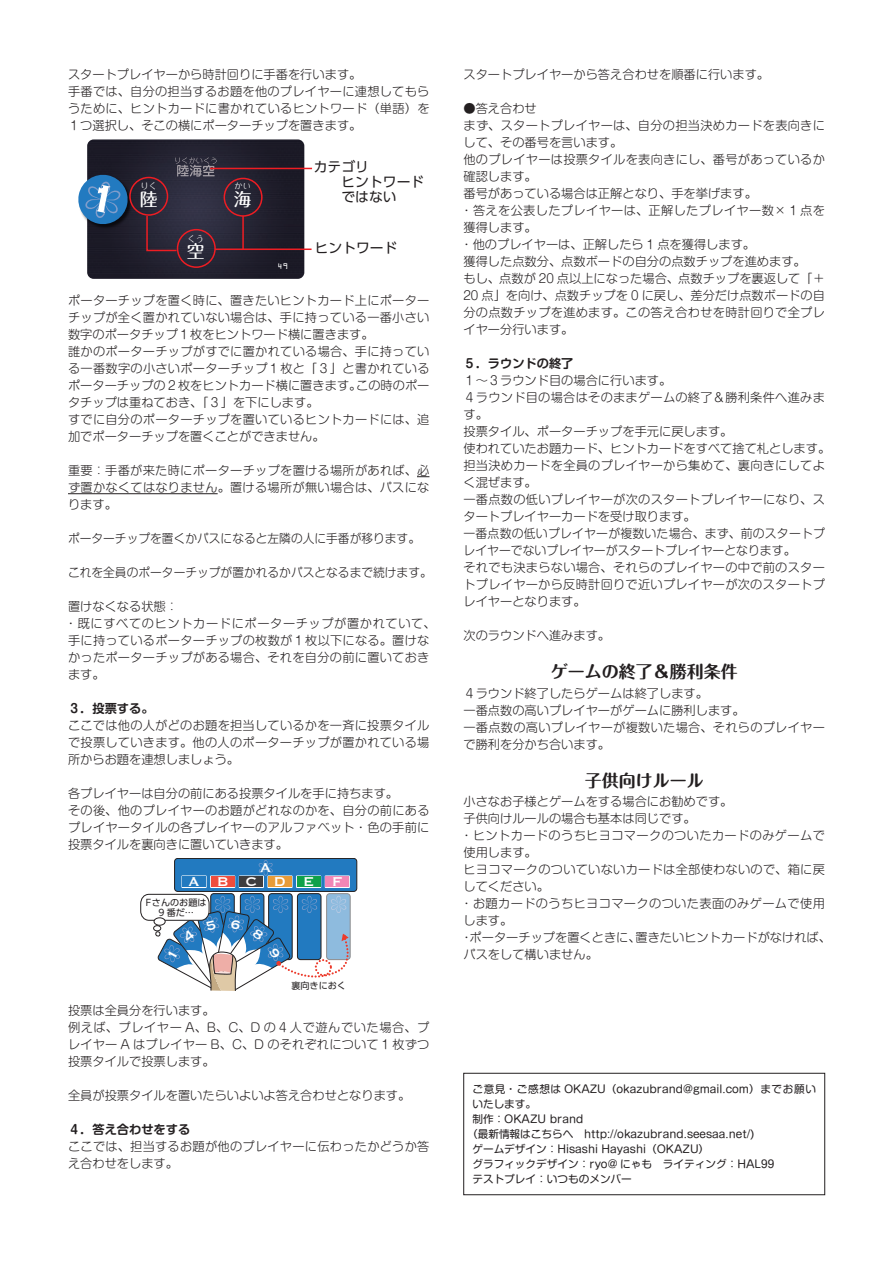
<style>
.page{position:relative;width:893px;height:1263px;background:#fff}
.page>*{position:absolute;margin:0;border:0;box-sizing:border-box;transform-origin:0 0}
.t1{font:500 17.85px "Maru Fo Pro";color:#fff}
.大見出し{font:700 16.95px "Maru Fo Pro";color:#231f20}
.t2{font:16.65px/14px "Copperplate";letter-spacing:1.03em;color:#fff;text-align:center}
.t3{font:13.8px/14.9px "UD Shin Go Pro";color:#231f20}
.本文{font:300 12.15px/17px "Shin M Go Pro";color:#231f20;text-align:justify}
.本文-2{font:300 12.15px/17px "Shin M Go Pro";letter-spacing:.02em;color:#231f20}
.本文-3{font:300 12.15px/17px "Shin M Go Pro";letter-spacing:.03em;color:#231f20}
.本文-4{font:300 12.15px "Shin M Go Pro";color:#231f20;scale:.96 1}
.小見出し{font:700 12.15px "Shin M Go Pro De";color:#231f20}
.t4{font:10.65px/14.9px "Shin M Go";color:#231f20}
.t5{font:9.15px/9.8px "UD Shin Go Pro";color:#231f20;text-align:center}
.t6{font:8.1px "Maru Fo Pro";color:#fff}
.t7{font:7.35px "OCRA";color:#fff}
</style>
<div class="page">
<svg style="left:417px;top:476px;width:12px;height:1px"></svg>
<hr style="left:68px;top:493px;width:150px;height:1px;background:#231f20">
<hr style="left:215px;top:248px;width:97px;height:2px;background:#ee1d23">
<hr style="left:210px;top:168px;width:102px;height:1px;background:#ee1d23">
<div style="left:175px;top:858px;width:182px;height:33px;background:#227ac0;border-radius:3px"></div>
<div style="left:174px;top:858px;width:183px;height:34px;border:1px solid #231f20;border-radius:3px"></div>
<div style="left:325px;top:875px;width:25px;height:13px;border:2px solid #fff"></div>
<div style="left:326px;top:876px;width:23px;height:11px;background:#f287b6"></div>
<div style="left:296px;top:875px;width:25px;height:13px;border:2px solid #fff"></div>
<div style="left:297px;top:876px;width:23px;height:11px;background:#0fa14a"></div>
<div style="left:267px;top:875px;width:26px;height:13px;border:2px solid #fff"></div>
<div style="left:268px;top:876px;width:24px;height:11px;background:#e89c38"></div>
<div style="left:239px;top:875px;width:25px;height:13px;border:2px solid #fff"></div>
<div style="left:240px;top:876px;width:23px;height:11px;background:#3e3e3f"></div>
<div style="left:210px;top:875px;width:25px;height:13px;border:2px solid #fff"></div>
<div style="left:211px;top:876px;width:23px;height:11px;background:#ef4d3d"></div>
<div style="left:181px;top:875px;width:26px;height:13px;border:2px solid #fff"></div>
<div style="left:182px;top:876px;width:24px;height:11px;background:#227ac0"></div>
<svg style="left:258px;top:860px;width:15px;height:16px"></svg>
<div style="left:211px;top:894px;width:23px;height:65px;background:#227ac0;border-radius:3px"></div>
<div style="left:210px;top:893px;width:25px;height:67px;border:1px solid #231f20;border-radius:3px"></div>
<div style="left:240px;top:894px;width:24px;height:65px;background:#227ac0;border-radius:3px"></div>
<div style="left:240px;top:893px;width:24px;height:67px;border:1px solid #231f20;border-radius:3px"></div>
<div style="left:269px;top:894px;width:23px;height:65px;background:#227ac0;border-radius:3px"></div>
<div style="left:268px;top:893px;width:25px;height:67px;border:1px solid #231f20;border-radius:3px"></div>
<div style="left:297px;top:894px;width:24px;height:65px;background:#227ac0;border-radius:3px"></div>
<div style="left:297px;top:893px;width:24px;height:67px;border:1px solid #231f20;border-radius:3px"></div>
<div style="left:327px;top:894px;width:23px;height:65px;background:#8ebbde;border-radius:3px"></div>
<div style="left:326px;top:893px;width:25px;height:67px;border:1px solid #231f20;border-radius:3px"></div>
<div style="left:140px;top:894px;width:69px;height:27px;border:1px solid #231f20;border-radius:9px"></div>
<div style="left:153px;top:925px;width:8px;height:6px;border:1px solid #231f20;border-radius:50%"></div>
<div style="left:463px;top:1073px;width:362px;height:122px;border:1px solid #231f20"></div>
<svg style="left:78px;top:139px;width:226px;height:140px;background:#323041"></svg>
<svg style="left:154px;top:896px;width:197px;height:95px"></svg>
<p class="本文" style="left:68px;top:64px;width:295px">スタートプレイヤーから時計回りに手番を行います。</p>
<p class="本文" style="left:68px;top:81px;width:363px">手番では、自分の担当するお題を他のプレイヤーに連想してもらうために、ヒントカードに書かれているヒントワード（単語）を１つ選択し、そこの横にポーターチップを置きます。</p>
<p class="t6" style="left:141px;top:179px;width:18px">りく</p>
<p class="t1" style="left:140px;top:185px;width:19px">陸</p>
<p class="t6" style="left:188px;top:232px;width:18px">くう</p>
<p class="t1" style="left:187px;top:237px;width:19px">空</p>
<p class="t6" style="left:235px;top:179px;width:18px">かい</p>
<p class="t1" style="left:234px;top:185px;width:19px">海</p>
<p class="t7" style="left:278px;top:261px;width:12px">49</p>
<p class="t3" style="left:314px;top:159px;width:112px">カテゴリ<br>　　ヒントワード　　ではない</p>
<p class="t3" style="left:315px;top:240px;width:84px">ヒントワード</p>
<p class="本文" style="left:68px;top:290px;width:363px">ポーターチップを置く時に、置きたいヒントカード上にポーターチップが全く置かれていない場合は、手に持っている一番小さい数字のポータチップ１枚をヒントワード横に置きます。</p>
<p class="本文" style="left:68px;top:341px;width:363px">誰かのポーターチップがすでに置かれている場合、手に持っている一番数字の小さいポーターチップ１枚と「３」と書かれているポーターチップの２枚をヒントカード横に置きます。この時のポータチップは重ねておき、「３」を下にします。</p>
<p class="本文-2" style="left:68px;top:409px;width:363px">すでに自分のポーターチップを置いているヒントカードには、追加でポーターチップを置くことができません。</p>
<p class="本文" style="left:68px;top:460px;width:363px">重要：手番が来た時にポーターチップを置ける場所があれば、必ず置かなくてはなりません。置ける場所が無い場合は、パスになります。</p>
<p class="本文-4" style="left:68px;top:529px;width:368px">ポーターチップを置くかパスになると左隣の人に手番が移ります。</p>
<p class="本文-4" style="left:68px;top:563px;width:380px">これを全員のポーターチップが置かれるかパスとなるまで続けます。</p>
<p class="本文" style="left:68px;top:596px;width:112px">置けなくなる状態：</p>
<p class="本文-2" style="left:65px;top:613px;width:372px">・既にすべてのヒントカードにポーターチップが置かれていて、手に持っているポーターチップの枚数が１枚以下になる。置けなかったポーターチップがある場合、それを自分の前に置いておきます。</p>
<p class="小見出し" style="left:68px;top:699px;width:87px">３．投票する。</p>
<p class="本文" style="left:68px;top:716px;width:363px">ここでは他の人がどのお題を担当しているかを一斉に投票タイルで投票していきます。他の人のポーターチップが置かれている場所からお題を連想しましょう。</p>
<p class="本文" style="left:68px;top:784px;width:332px">各プレイヤーは自分の前にある投票タイルを手に持ちます。</p>
<p class="本文" style="left:68px;top:801px;width:363px">その後、他のプレイヤーのお題がどれなのかを、自分の前にあるプレイヤータイルの各プレイヤーのアルファベット・色の手前に投票タイルを裏向きに置いていきます。</p>
<p class="t2" style="left:188px;top:859px;width:155px">A<br>ABCDEF</p>
<p class="t5" style="left:146px;top:897px;width:62px">Fさんのお題は<br>9 番だ…</p>
<p class="t5" style="left:291px;top:980px;width:56px">裏向きにおく</p>
<p class="本文" style="left:68px;top:1001px;width:148px">投票は全員分を行います。</p>
<p class="本文" style="left:68px;top:1018px;width:363px">例えば、プレイヤー A、B、C、D の 4 人で遊んでいた場合、プレイヤー A はプレイヤー B、C、D のそれぞれについて 1 枚ずつ投票タイルで投票します。</p>
<p class="本文" style="left:68px;top:1086px;width:344px">全員が投票タイルを置いたらいよいよ答え合わせとなります。</p>
<p class="小見出し" style="left:68px;top:1120px;width:124px">４．答え合わせをする</p>
<p class="本文-2" style="left:68px;top:1137px;width:363px">ここでは、担当するお題が他のプレイヤーに伝わったかどうか答え合わせをします。</p>
<p class="本文" style="left:463px;top:64px;width:307px">スタートプレイヤーから答え合わせを順番に行います。</p>
<p class="本文" style="left:463px;top:98px;width:75px">●答え合わせ</p>
<p class="本文-2" style="left:463px;top:115px;width:363px">まず、スタートプレイヤーは、自分の担当決めカードを表向きにして、その番号を言います。</p>
<p class="本文-2" style="left:463px;top:149px;width:363px">他のプレイヤーは投票タイルを表向きにし、番号があっているか確認します。</p>
<p class="本文" style="left:463px;top:183px;width:295px">番号があっている場合は正解となり、手を挙げます。</p>
<p class="本文-3" style="left:460px;top:200px;width:366px">・答えを公表したプレイヤーは、正解したプレイヤー数× 1 点を獲得します。</p>
<p class="本文" style="left:460px;top:234px;width:296px">・他のプレイヤーは、正解したら 1 点を獲得します。</p>
<p class="本文" style="left:463px;top:251px;width:344px">獲得した点数分、点数ボードの自分の点数チップを進めます。</p>
<p class="本文" style="left:463px;top:268px;width:363px">もし、点数が 20 点以上になった場合、点数チップを裏返して「＋20 点」を向け、点数チップを 0 に戻し、差分だけ点数ボードの自分の点数チップを進めます。この答え合わせを時計回りで全プレイヤー分行います。</p>
<p class="小見出し" style="left:463px;top:353px;width:112px">５．ラウンドの終了</p>
<p class="本文" style="left:463px;top:370px;width:209px">１～３ラウンド目の場合に行います。</p>
<p class="本文-2" style="left:463px;top:387px;width:363px">４ラウンド目の場合はそのままゲームの終了＆勝利条件へ進みます。</p>
<p class="本文" style="left:463px;top:421px;width:270px">投票タイル、ポーターチップを手元に戻します。</p>
<p class="本文" style="left:463px;top:438px;width:368px">使われていたお題カード、ヒントカードをすべて捨て札とします。</p>
<p class="本文-2" style="left:463px;top:455px;width:363px">担当決めカードを全員のプレイヤーから集めて、裏向きにしてよく混ぜます。</p>
<p class="本文-2" style="left:463px;top:489px;width:363px">一番点数の低いプレイヤーが次のスタートプレイヤーになり、スタートプレイヤーカードを受け取ります。</p>
<p class="本文" style="left:463px;top:524px;width:363px">一番点数の低いプレイヤーが複数いた場合、まず、前のスタートプレイヤーでないプレイヤーがスタートプレイヤーとなります。</p>
<p class="本文" style="left:463px;top:558px;width:363px">それでも決まらない場合、それらのプレイヤーの中で前のスタートプレイヤーから反時計回りで近いプレイヤーが次のスタートプレイヤーとなります。</p>
<p class="本文" style="left:463px;top:626px;width:148px">次のラウンドへ進みます。</p>
<p class="大見出し" style="left:551px;top:658px;width:189px">ゲームの終了＆勝利条件</p>
<p class="本文" style="left:463px;top:683px;width:246px">４ラウンド終了したらゲームは終了します。</p>
<p class="本文" style="left:463px;top:700px;width:283px">一番点数の高いプレイヤーがゲームに勝利します。</p>
<p class="本文-2" style="left:463px;top:717px;width:363px">一番点数の高いプレイヤーが複数いた場合、それらのプレイヤーで勝利を分かち合います。</p>
<p class="大見出し" style="left:585px;top:767px;width:121px">子供向けルール</p>
<p class="本文" style="left:463px;top:791px;width:270px">小さなお子様とゲームをする場合にお勧めです。</p>
<p class="本文" style="left:463px;top:808px;width:234px">子供向けルールの場合も基本は同じです。</p>
<p class="本文-3" style="left:460px;top:825px;width:366px">・ヒントカードのうちヒヨコマークのついたカードのみゲームで使用します。</p>
<p class="本文-2" style="left:463px;top:859px;width:363px">ヒヨコマークのついていないカードは全部使わないので、箱に戻してください。</p>
<p class="本文-3" style="left:460px;top:893px;width:366px">・お題カードのうちヒヨコマークのついた表面のみゲームで使用します。</p>
<p class="本文" style="left:460px;top:927px;width:372px">・ポーターチップを置くときに、置きたいヒントカードがなければ、パスをして構いません。</p>
<p class="t4" style="left:472px;top:1081px;width:345px">ご意見・ご感想は OKAZU（okazubrand@gmail.com）までお願いいたします。</p>
<p class="t4" style="left:472px;top:1111px;width:113px">制作：OKAZU brand</p>
<p class="t4" style="left:467px;top:1126px;width:289px">（最新情報はこちらへ　http://okazubrand.seesaa.net/)</p>
<p class="t4" style="left:472px;top:1140px;width:238px">ゲームデザイン：Hisashi Hayashi（OKAZU）</p>
<p class="t4" style="left:472px;top:1155px;width:303px">グラフィックデザイン：ryo@ にゃも ライティング：HAL99</p>
<p class="t4" style="left:472px;top:1170px;width:172px">テストプレイ：いつものメンバー　</p>
</div>
